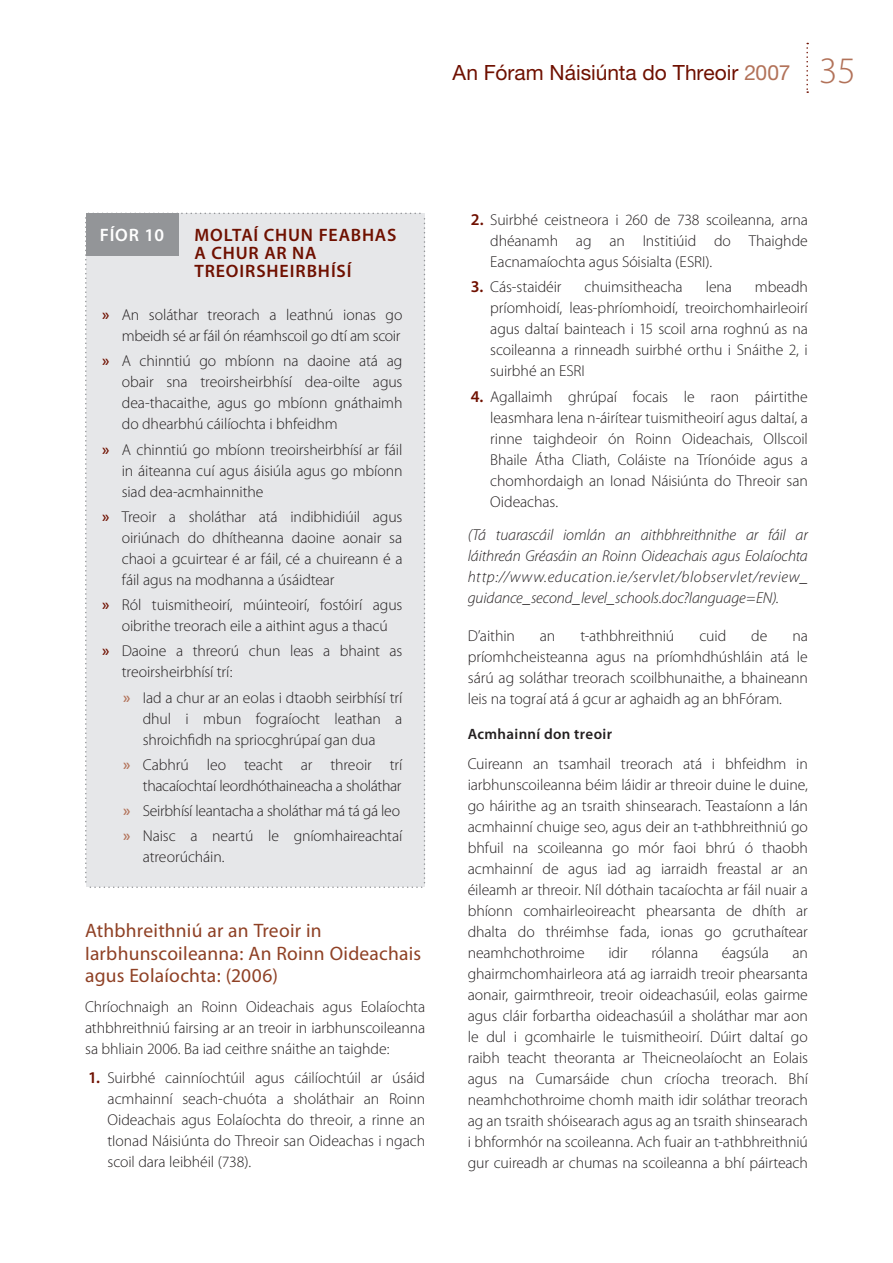
<style>
.page{position:relative;width:893px;height:1263px;background:#fff}
.page>*{position:absolute;margin:0;border:0;box-sizing:border-box;transform-origin:0 0}
.t1{font:21px "Helvetica Neue";color:#6f1000}
.t2{font:19.5px/22.5px "Myriad Pro";letter-spacing:.01em;color:#8f4125}
.t3{font:600 18px/18px "Myriad Pro";letter-spacing:.05em;color:#6f1000}
.t4{font:600 18px "Myriad Pro";letter-spacing:.04em;color:#fff}
.t5{font:300 15.75px/21px "Myriad Pro";letter-spacing:-.01em;color:#231f20;text-align:justify}
.t6{font:italic 300 15.75px/21px "Myriad Pro";letter-spacing:-.005em;color:#231f20;text-align:justify}
.t7{font:600 15px "Myriad Pro";letter-spacing:.025em;color:#231f20}
.s1{color:#b27259}
.s2{font-family:"Myriad Pro";font-weight:300;font-size:37.5px;color:#b27259}
.s3{font-weight:600;font-size:16.5px;color:#6f1000}
.s4{font-weight:600;font-size:16.5px;color:#b27259}
</style>
<div class="page">
<svg style="left:806px;top:43px;width:2px;height:50px"></svg>
<div style="left:85px;top:213px;width:340px;height:675px;background:#e6e7e9"></div>
<div style="left:86px;top:213px;width:93px;height:43px;background:#939598"></div>
<h1 class="t1" style="left:453px;top:60px;width:405px">An Fóram Náisiúnta do Threoir <span class="s1">2007</span> <span class="s2">35</span></h1>
<p class="t4" style="left:100px;top:225px;width:66px">FÍOR 10</p>
<p class="t3" style="left:194px;top:226px;width:204px">MOLTAÍ CHUN FEABHAS<br>A CHUR AR NA<br>TREOIRSHEIRBHÍSÍ</p>
<p class="t5" style="left:102px;top:305px;width:302px;text-align:right"><span class="s3">»</span> An soláthar treorach a leathnú ionas go mbeidh sé ar fáil ón réamhscoil go dtí am scoir</p>
<p class="t5" style="left:122px;top:351px;width:282px;text-indent:-19px"><span class="s3">»</span> A chinntiú go mbíonn na daoine atá ag obair sna treoirsheirbhísí dea-oilte agus dea-thacaithe, agus go mbíonn gnáthaimh do dhearbhú cáilíochta i bhfeidhm</p>
<p class="t5" style="left:122px;top:439px;width:282px;text-indent:-20px"><span class="s3">»</span> A chinntiú go mbíonn treoirsheirbhísí ar fáil in áiteanna cuí agus áisiúla agus go mbíonn siad dea-acmhainnithe</p>
<p class="t5" style="left:122px;top:506px;width:282px;text-indent:-20px"><span class="s3">»</span> Treoir a sholáthar atá indibhidiúil agus oiriúnach do dhítheanna daoine aonair sa chaoi a gcuirtear é ar fáil, cé a chuireann é a fáil agus na modhanna a úsáidtear</p>
<p class="t5" style="left:102px;top:595px;width:302px;text-align:center"><span class="s3">»</span> Ról tuismitheoirí, múinteoirí, fostóirí agus oibrithe treorach eile a aithint agus a thacú</p>
<p class="t5" style="left:122px;top:641px;width:282px;text-indent:-20px"><span class="s3">»</span> Daoine a threorú chun leas a bhaint as treoirsheirbhísí trí:</p>
<p class="t5" style="left:143px;top:687px;width:261px;text-indent:-20px"><span class="s4">»</span> Iad a chur ar an eolas i dtaobh seirbhísí trí dhul i mbun fograíocht leathan a shroichfidh na spriocghrúpaí gan dua</p>
<p class="t5" style="left:123px;top:754px;width:281px;text-align:right"><span class="s4">»</span> Cabhrú leo teacht ar threoir trí thacaíochtaí leordhóthaineacha a sholáthar</p>
<p class="t5" style="left:123px;top:798px;width:281px;line-height:25.2px"><span class="s4">»</span> Seirbhísí leantacha a sholáthar má tá gá leo <span class="s4">»</span> Naisc a neartú le gníomhaireachtaí</p>
<p class="t5" style="left:143px;top:847px;width:83px">atreorúcháin.</p>
<p class="t2" style="left:85px;top:920px;width:338px">Athbhreithniú ar an Treoir in<br>Iarbhunscoileanna: An Roinn Oideachais agus Eolaíochta: (2006)</p>
<p class="t5" style="left:85px;top:996px;width:342px">Chríochnaigh an Roinn Oideachais agus Eolaíochta athbhreithniú fairsing ar an treoir in iarbhunscoileanna sa bhliain 2006. Ba iad ceithre snáithe an taighde:</p>
<p class="t5" style="left:108px;top:1068px;width:319px;text-indent:-19px"><span class="s3">1.</span> Suirbhé cainníochtúil agus cáilíochtúil ar úsáid acmhainní seach-chuóta a sholáthair an Roinn Oideachais agus Eolaíochta do threoir, a rinne an tIonad Náisiúnta do Threoir san Oideachas i ngach scoil dara leibhéil (738).</p>
<p class="t5" style="left:490px;top:209px;width:319px;text-indent:-20px"><span class="s3">2.</span> Suirbhé ceistneora i 260 de 738 scoileanna, arna dhéanamh ag an Institiúid do Thaighde Eacnamaíochta agus Sóisialta (ESRI).</p>
<p class="t5" style="left:471px;top:277px;width:92px"><span class="s3">3.</span> Cás-staidéir</p>
<p class="t5" style="left:584px;top:277px;width:100px">chuimsitheacha</p>
<p class="t5" style="left:706px;top:277px;width:28px">lena</p>
<p class="t5" style="left:490px;top:277px;width:319px;text-indent:265px">mbeadh príomhoidí, leas-phríomhoidí, treoirchomhairleoirí agus daltaí bainteach i 15 scoil arna roghnú as na scoileanna a rinneadh suirbhé orthu i Snáithe 2, i suirbhé an ESRI</p>
<p class="t5" style="left:490px;top:386px;width:319px;text-indent:-20px"><span class="s3">4.</span> Agallaimh ghrúpaí focais le raon páirtithe leasmhara lena n-áirítear tuismitheoirí agus daltaí, a rinne taighdeoir ón Roinn Oideachais, Ollscoil Bhaile Átha Cliath, Coláiste na Tríonóide agus a chomhordaigh an Ionad Náisiúnta do Threoir san Oideachas.</p>
<p class="t6" style="left:468px;top:525px;width:342px">(Tá tuarascáil iomlán an aithbhreithnithe ar fáil ar láithreán Gréasáin an Roinn Oideachais agus Eolaíochta http://www.education.ie/servlet/blobservlet/review_ guidance_second_level_schools.doc?language=EN).</p>
<p class="t5" style="left:468px;top:626px;width:49px">D’aithin</p>
<p class="t5" style="left:540px;top:626px;width:17px">an</p>
<p class="t5" style="left:580px;top:626px;width:95px">t-athbhreithniú</p>
<p class="t5" style="left:699px;top:626px;width:28px">cuid</p>
<p class="t5" style="left:751px;top:626px;width:18px">de</p>
<p class="t5" style="left:468px;top:626px;width:342px;text-indent:325px">na príomhcheisteanna agus na príomhdhúshláin atá le sárú ag soláthar treorach scoilbhunaithe, a bhaineann leis na tograí atá á gcur ar aghaidh ag an bhFóram.</p>
<p class="t7" style="left:468px;top:726px;width:146px">Acmhainní don treoir</p>
<p class="t5" style="left:468px;top:753px;width:342px">Cuireann an tsamhail treorach atá i bhfeidhm in iarbhunscoileanna béim láidir ar threoir duine le duine, go háirithe ag an tsraith shinsearach. Teastaíonn a lán acmhainní chuige seo, agus deir an t-athbhreithniú go bhfuil na scoileanna go mór faoi bhrú ó thaobh acmhainní de agus iad ag iarraidh freastal ar an éileamh ar threoir. Níl dóthain tacaíochta ar fáil nuair a bhíonn comhairleoireacht phearsanta de dhíth ar dhalta do thréimhse fada, ionas go gcruthaítear neamhchothroime</p>
<p class="t5" style="left:608px;top:942px;width:21px">idir</p>
<p class="t5" style="left:651px;top:942px;width:48px">rólanna</p>
<p class="t5" style="left:722px;top:942px;width:49px">éagsúla</p>
<p class="t5" style="left:468px;top:942px;width:342px;text-indent:325px">an ghairmchomhairleora atá ag iarraidh treoir phearsanta aonair, gairmthreoir, treoir oideachasúil, eolas gairme agus cláir forbartha oideachasúil a sholáthar mar aon le dul i gcomhairle le tuismitheoirí. Dúirt daltaí go raibh teacht theoranta ar Theicneolaíocht an Eolais agus na Cumarsáide chun críocha treorach. Bhí neamhchothroime chomh maith idir soláthar treorach ag an tsraith shóisearach agus ag an tsraith shinsearach i bhformhór na scoileanna. Ach fuair an t-athbhreithniú gur cuireadh ar chumas na scoileanna a bhí páirteach</p>
</div>
